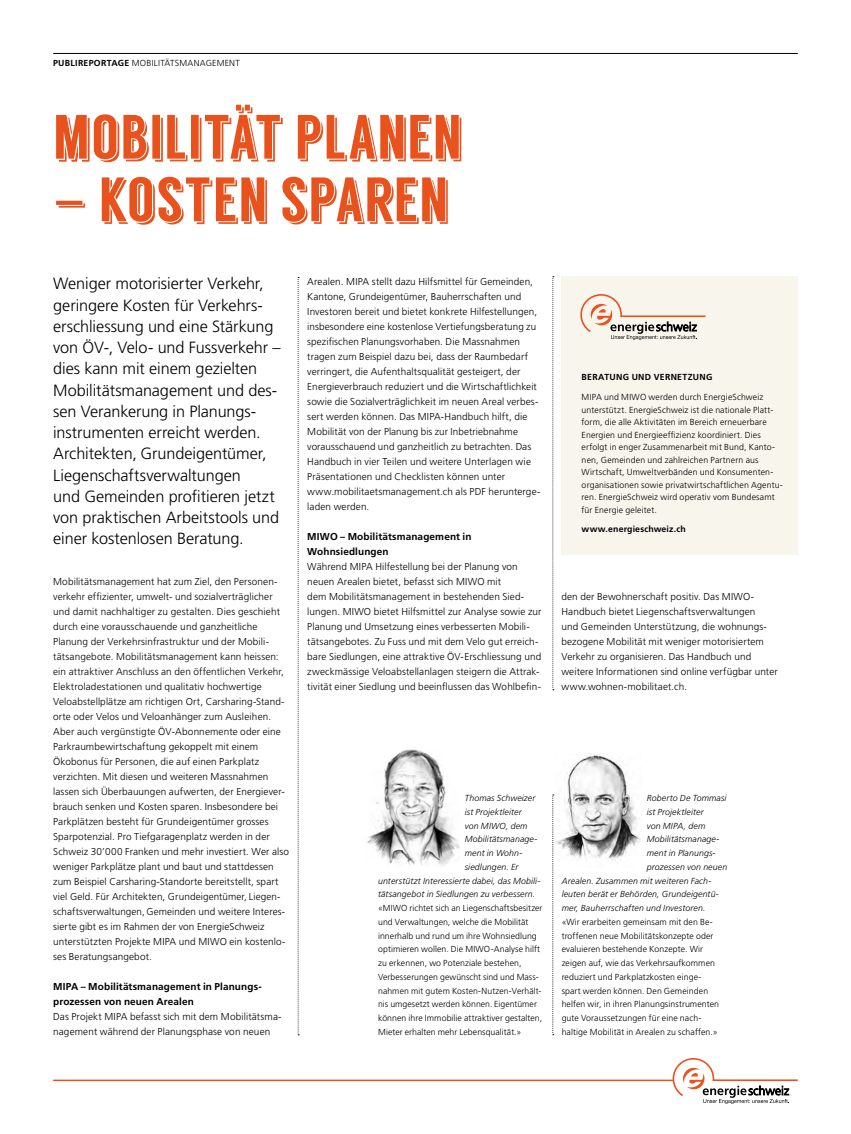
<style>
.page{position:relative;width:851px;height:1134px;background:#fff}
.page>*{position:absolute;margin:0;border:0;box-sizing:border-box;transform-origin:0 0}
.t1{font:62.5px "Langdon";letter-spacing:-.01em;color:#e9511d}
.t2{font:300 16.25px/21.2px "Frutiger LT Std";letter-spacing:-.005em;color:#000}
.t3{font:300 10px/15px "Frutiger LT Std";letter-spacing:.01em;color:#000}
.t4{font:700 10px/15px "Frutiger LT Std";letter-spacing:.01em;color:#000}
.t5{font:300 8.75px/13.8px "Frutiger LT Std";letter-spacing:.01em;color:#000}
.t6{font:italic 300 8.75px "Frutiger LT Std";letter-spacing:.015em;color:#000}
.t7{font:700 8.75px "Frutiger LT Std";letter-spacing:.03em;color:#000}
.t8{font:300 8.75px "Frutiger LT Std";letter-spacing:.035em;color:#000}
.s1{font-weight:700}
</style>
<div class="page">
<img style="left:555px;top:755px;width:85px;height:106px">
<hr style="left:53px;top:53px;width:744px;height:1px;background:#000">
<svg style="left:298px;top:277px;width:1px;height:758px"></svg>
<svg style="left:552px;top:276px;width:1px;height:414px"></svg>
<div style="left:561px;top:276px;width:236px;height:279px;background:#f7f5ec"></div>
<svg style="left:552px;top:795px;width:1px;height:240px"></svg>
<img style="left:367px;top:749px;width:92px;height:117px">
<hr style="left:53px;top:1079px;width:620px;height:2px;background:#e9511d">
<svg style="left:671px;top:1058px;width:127px;height:46px"></svg>
<svg style="left:580px;top:294px;width:126px;height:46px"></svg>
<p class="t8" style="left:53px;top:58px;width:188px"><span class="s1">PUBLIREPORTAGE</span> MOBILITÄTSMANAGEMENT</p>
<h1 class="t1" style="left:53px;top:104px;width:412px">MOBILITÄT PLANEN</h1>
<h1 class="t1" style="left:53px;top:167px;width:398px">— KOSTEN SPAREN</h1>
<p class="t2" style="left:53px;top:273px;width:229px">Weniger motorisierter Verkehr, geringere Kosten für Verkehrs&shy;erschliessung und eine Stärkung von ÖV-, Velo- und Fussverkehr – dies kann mit einem gezielten<br>Mobilitätsmanagement und des&shy;sen Verankerung in Planungs&shy;instrumenten erreicht werden.<br>Architekten, Grundeigentümer,<br>Liegenschaftsverwaltungen<br>und Gemeinden profitieren jetzt von praktischen Arbeitstools und einer kostenlosen Beratung.</p>
<p class="t3" style="left:53px;top:574px;width:237px">Mobilitätsmanagement hat zum Ziel, den Personen&shy;verkehr effizienter, umwelt- und sozialverträglicher und damit nachhaltiger zu gestalten. Dies geschieht durch eine vorausschauende und ganzheitliche Planung der Verkehrsinfrastruktur und der Mobili&shy;tätsangebote. Mobilitätsmanagement kann heissen: ein attraktiver Anschluss an den öffentlichen Verkehr, Elektroladestationen und qualitativ hochwertige Veloabstellplätze am richtigen Ort, Carsharing-Stand&shy;orte oder Velos und Veloanhänger zum Ausleihen.<br>Aber auch vergünstigte ÖV-Abonnemente oder eine Parkraumbewirtschaftung gekoppelt mit einem Ökobonus für Personen, die auf einen Parkplatz verzichten. Mit diesen und weiteren Massnahmen lassen sich Überbauungen aufwerten, der Energiever&shy;brauch senken und Kosten sparen. Insbesondere bei Parkplätzen besteht für Grundeigentümer grosses Sparpotenzial. Pro Tiefgaragenplatz werden in der Schweiz 30’000 Franken und mehr investiert. Wer also weniger Parkplätze plant und baut und stattdessen zum Beispiel Carsharing-Standorte bereitstellt, spart viel Geld. Für Architekten, Grundeigentümer, Liegen&shy;schaftsverwaltungen, Gemeinden und weitere Interes&shy;sierte gibt es im Rahmen der von EnergieSchweiz unterstützten Projekte MIPA und MIWO ein kostenlo&shy;ses Beratungsangebot.</p>
<p class="t4" style="left:53px;top:979px;width:210px">MIPA – Mobilitätsmanagement in Planungs&shy;prozessen von neuen Arealen</p>
<p class="t3" style="left:53px;top:1009px;width:230px">Das Projekt MIPA befasst sich mit dem Mobilitätsma&shy;nagement während der Planungsphase von neuen</p>
<p class="t3" style="left:307px;top:274px;width:235px">Arealen. MIPA stellt dazu Hilfsmittel für Gemeinden, Kantone, Grundeigentümer, Bauherrschaften und Investoren bereit und bietet konkrete Hilfestellungen, insbesondere eine kostenlose Vertiefungsberatung zu spezifischen Planungsvorhaben. Die Massnahmen tragen zum Beispiel dazu bei, dass der Raumbedarf verringert, die Aufenthaltsqualität gesteigert, der Energieverbrauch reduziert und die Wirtschaftlichkeit sowie die Sozialverträglichkeit im neuen Areal verbes&shy;sert werden können. Das MIPA-Handbuch hilft, die Mobilität von der Planung bis zur Inbetriebnahme vorausschauend und ganzheitlich zu betrachten. Das Handbuch in vier Teilen und weitere Unterlagen wie Präsentationen und Checklisten können unter www.mobilitaetsmanagement.ch als PDF herunterge&shy;laden werden.</p>
<p class="t4" style="left:307px;top:529px;width:166px">MIWO – Mobilitätsmanagement in<br>Wohnsiedlungen</p>
<p class="t3" style="left:307px;top:559px;width:236px">Während MIPA Hilfestellung bei der Planung von neuen Arealen bietet, befasst sich MIWO mit<br>dem Mobilitätsmanagement in bestehenden Sied&shy;lungen. MIWO bietet Hilfsmittel zur Analyse sowie zur Planung und Umsetzung eines verbesserten Mobili&shy;tätsangebotes. Zu Fuss und mit dem Velo gut erreich&shy;bare Siedlungen, eine attraktive ÖV-Erschliessung und zweckmässige Veloabstellanlagen steigern die Attrak&shy;tivität einer Siedlung und beeinflussen das Wohlbefin-</p>
<p class="t6" style="left:464px;top:793px;width:72px">Thomas Schweizer</p>
<p class="t6" style="left:464px;top:807px;width:58px">ist Projektleiter</p>
<p class="t6" style="left:464px;top:821px;width:64px">von MIWO, dem</p>
<p class="t6" style="left:464px;top:834px;width:74px">Mobilitätsmanage-</p>
<p class="t6" style="left:464px;top:848px;width:59px">ment in Wohn-</p>
<p class="t6" style="left:464px;top:862px;width:55px">siedlungen. Er</p>
<p class="t6" style="left:378px;top:876px;width:164px">unterstützt Interessierte dabei, das Mobili-</p>
<p class="t6" style="left:378px;top:889px;width:159px">tätsangebot in Siedlungen zu verbessern.</p>
<p class="t5" style="left:378px;top:901px;width:166px">«MIWO richtet sich an Liegenschaftsbesitzer und Verwaltungen, welche die Mobilität innerhalb und rund um ihre Wohnsiedlung optimieren wollen. Die MIWO-Analyse hilft zu erkennen, wo Potenziale bestehen, Verbesserungen gewünscht sind und Mass&shy;nahmen mit gutem Kosten-Nutzen-Verhält&shy;nis umgesetzt werden können. Eigentümer können ihre Immobilie attraktiver gestalten, Mieter erhalten mehr Lebensqualität.»</p>
<p class="t7" style="left:581px;top:372px;width:132px">BERATUNG UND VERNETZUNG</p>
<p class="t5" style="left:581px;top:391px;width:202px;line-height:12.5px">MIPA und MIWO werden durch EnergieSchweiz unterstützt. EnergieSchweiz ist die nationale Platt&shy;form, die alle Aktivitäten im Bereich erneuerbare Energien und Energieeffizienz koordiniert. Dies erfolgt in enger Zusammenarbeit mit Bund, Kanto&shy;nen, Gemeinden und zahlreichen Partnern aus Wirtschaft, Umweltverbänden und Konsumenten-- organisationen sowie privatwirtschaftlichen Agentu&shy;ren. EnergieSchweiz wird operativ vom Bundesamt für Energie geleitet.</p>
<p class="t7" style="left:581px;top:524px;width:106px">www.energieschweiz.ch</p>
<p class="t3" style="left:561px;top:589px;width:218px">den der Bewohnerschaft positiv. Das MIWO-Handbuch bietet Liegenschaftsverwaltungen<br>und Gemeinden Unterstützung, die wohnungs&shy;bezogene Mobilität mit weniger motorisiertem Verkehr zu organisieren. Das Handbuch und weitere Informationen sind online verfügbar unter www.wohnen-mobilitaet.ch.</p>
<p class="t6" style="left:646px;top:793px;width:81px">Roberto De Tommasi</p>
<p class="t6" style="left:646px;top:807px;width:58px">ist Projektleiter</p>
<p class="t6" style="left:646px;top:821px;width:60px">von MIPA, dem</p>
<p class="t6" style="left:646px;top:834px;width:74px">Mobilitätsmanage-</p>
<p class="t6" style="left:646px;top:848px;width:70px">ment in Planungs-</p>
<p class="t6" style="left:646px;top:862px;width:82px">prozessen von neuen</p>
<p class="t6" style="left:561px;top:876px;width:151px">Arealen. Zusammen mit weiteren Fach-</p>
<p class="t6" style="left:561px;top:889px;width:158px">leuten berät er Behörden, Grundeigentü-</p>
<p class="t6" style="left:561px;top:903px;width:145px">mer, Bauherrschaften und Investoren.</p>
<p class="t5" style="left:561px;top:915px;width:159px">«Wir erarbeiten gemeinsam mit den Be&shy;troffenen neue Mobilitätskonzepte oder evaluieren bestehende Konzepte. Wir zeigen auf, wie das Verkehrsaufkommen reduziert und Parkplatzkosten einge&shy;spart werden können. Den Gemeinden helfen wir, in ihren Planungsinstrumenten gute Voraussetzungen für eine nach&shy;haltige Mobilität in Arealen zu schaffen.»</p>
</div>
